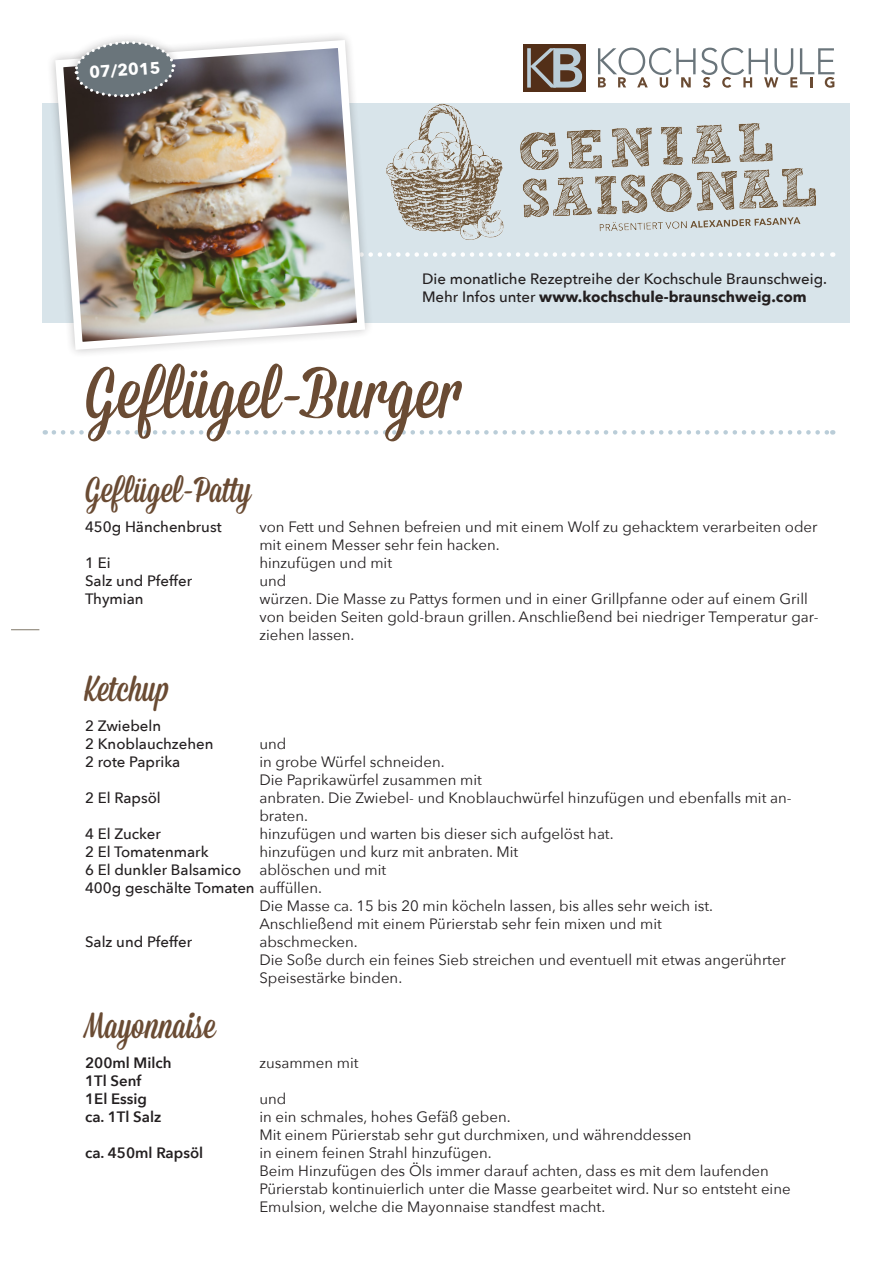
<style>
.page{position:relative;width:893px;height:1263px;background:#fff}
.page>*{position:absolute;margin:0;border:0;box-sizing:border-box;transform-origin:0 0}
.t1{font:72px "Mission Script";color:#6a4b33}
.t2{font:36px "Mission Script";color:#6a4b33}
.t3{font:700 16.65px "Avenir Next";color:#fff}
.t4{font:15px/18px "Avenir Next";color:#231f20}
.t5{font:500 15px "Avenir Next";color:#231f20}
.t6{font:600 15px "Avenir Next";color:#231f20}
.t7{font:700 15px "Avenir Next";color:#231f20}
.s1{font-weight:500}
.s2{font-weight:400}
</style>
<div class="page">
<div style="left:43px;top:103px;width:807px;height:219px;background:#d8e4ea"></div>
<svg style="left:11px;top:629px;width:28px;height:1px"></svg>
<img style="left:386px;top:103px;width:429px;height:137px">
<div style="left:523px;top:44px;width:62px;height:48px;background:#532f18"></div>
<svg style="left:527px;top:48px;width:55px;height:40px"></svg>
<svg style="left:598px;top:48px;width:236px;height:40px"></svg>
<svg style="left:377px;top:252px;width:456px;height:5px"></svg>
<svg style="left:54px;top:430px;width:779px;height:5px"></svg>
<img style="left:51px;top:36px;width:318px;height:318px">
<svg style="left:63px;top:36px;width:123px;height:74px"></svg>
<p class="t3" style="left:88px;top:58px;width:73px;rotate:-4deg">07/2015</p>
<p class="t5" style="left:422px;top:266px;width:406px">Die monatliche Rezeptreihe der Kochschule Braunschweig.</p>
<p class="t7" style="left:422px;top:284px;width:386px"><span class="s1">Mehr Infos unter</span> www.kochschule-braunschweig.com</p>
<p class="t1" style="left:85px;top:350px;width:376px">Geflügel-Burger</p>
<p class="t2" style="left:85px;top:468px;width:168px">Geflügel-Patty</p>
<p class="t5" style="left:85px;top:514px;width:138px">450g Hänchenbrust</p>
<p class="t4" style="left:259px;top:517px;width:560px">von Fett und Sehnen befreien und mit einem Wolf zu gehacktem verarbeiten oder mit einem Messer sehr fein hacken.</p>
<p class="t5" style="left:85px;top:550px;width:27px">1 Ei</p>
<p class="t4" style="left:259px;top:553px;width:134px">hinzufügen und mit</p>
<p class="t5" style="left:85px;top:568px;width:109px">Salz und Pfeffer</p>
<p class="t4" style="left:259px;top:571px;width:28px">und</p>
<p class="t5" style="left:85px;top:586px;width:60px">Thymian</p>
<p class="t4" style="left:259px;top:589px;width:561px">würzen. Die Masse zu Pattys formen und in einer Grillpfanne oder auf einem Grill von beiden Seiten gold-braun grillen. Anschließend bei niedriger Temperatur gar&shy;ziehen lassen.</p>
<p class="t2" style="left:85px;top:667px;width:85px">Ketchup</p>
<p class="t5" style="left:85px;top:713px;width:78px">2 Zwiebeln</p>
<p class="t5" style="left:85px;top:731px;width:130px">2 Knoblauchzehen</p>
<p class="t4" style="left:259px;top:734px;width:28px">und</p>
<p class="t5" style="left:85px;top:749px;width:97px">2 rote Paprika</p>
<p class="t4" style="left:259px;top:752px;width:187px">in grobe Würfel schneiden.</p>
<p class="t4" style="left:259px;top:770px;width:224px">Die Paprikawürfel zusammen mit</p>
<p class="t5" style="left:85px;top:785px;width:77px">2 El Rapsöl</p>
<p class="t4" style="left:259px;top:788px;width:534px">anbraten. Die Zwiebel- und Knoblauchwürfel hinzufügen und ebenfalls mit an&shy;braten.</p>
<p class="t5" style="left:85px;top:821px;width:77px">4 El Zucker</p>
<p class="t4" style="left:259px;top:824px;width:356px">hinzufügen und warten bis dieser sich aufgelöst hat.</p>
<p class="t5" style="left:85px;top:839px;width:125px">2 El Tomatenmark</p>
<p class="t4" style="left:259px;top:842px;width:260px">hinzufügen und kurz mit anbraten. Mit</p>
<p class="t5" style="left:85px;top:857px;width:303px">6 El dunkler Balsamico <span class="s2">ablöschen und mit</span></p>
<p class="t5" style="left:85px;top:875px;width:239px">400g geschälte Tomaten <span class="s2">auffüllen.</span></p>
<p class="t4" style="left:259px;top:896px;width:455px">Die Masse ca. 15 bis 20 min köcheln lassen, bis alles sehr weich ist.</p>
<p class="t4" style="left:259px;top:914px;width:404px">Anschließend mit einem Pürierstab sehr fein mixen und mit</p>
<p class="t5" style="left:85px;top:929px;width:109px">Salz und Pfeffer</p>
<p class="t4" style="left:259px;top:932px;width:100px">abschmecken.</p>
<p class="t4" style="left:259px;top:950px;width:528px">Die Soße durch ein feines Sieb streichen und eventuell mit etwas angerührter<br>Speisestärke binden.</p>
<p class="t2" style="left:85px;top:1004px;width:132px">Mayonnaise</p>
<p class="t6" style="left:85px;top:1050px;width:88px">200ml Milch</p>
<p class="t4" style="left:259px;top:1053px;width:101px">zusammen mit</p>
<p class="t6" style="left:85px;top:1068px;width:58px">1Tl Senf</p>
<p class="t6" style="left:85px;top:1086px;width:64px">1El Essig</p>
<p class="t4" style="left:259px;top:1089px;width:28px">und</p>
<p class="t6" style="left:85px;top:1104px;width:78px">ca. 1Tl Salz</p>
<p class="t4" style="left:259px;top:1107px;width:253px">in ein schmales, hohes Gefäß geben.</p>
<p class="t4" style="left:259px;top:1125px;width:434px">Mit einem Pürierstab sehr gut durchmixen, und währenddessen</p>
<p class="t6" style="left:85px;top:1140px;width:120px">ca. 450ml Rapsöl</p>
<p class="t4" style="left:259px;top:1143px;width:234px">in einem feinen Strahl hinzufügen.</p>
<p class="t4" style="left:259px;top:1161px;width:533px">Beim Hinzufügen des Öls immer darauf achten, dass es mit dem laufenden<br>Pürierstab kontinuierlich unter die Masse gearbeitet wird. Nur so entsteht eine<br>Emulsion, welche die Mayonnaise standfest macht.</p>
</div>
